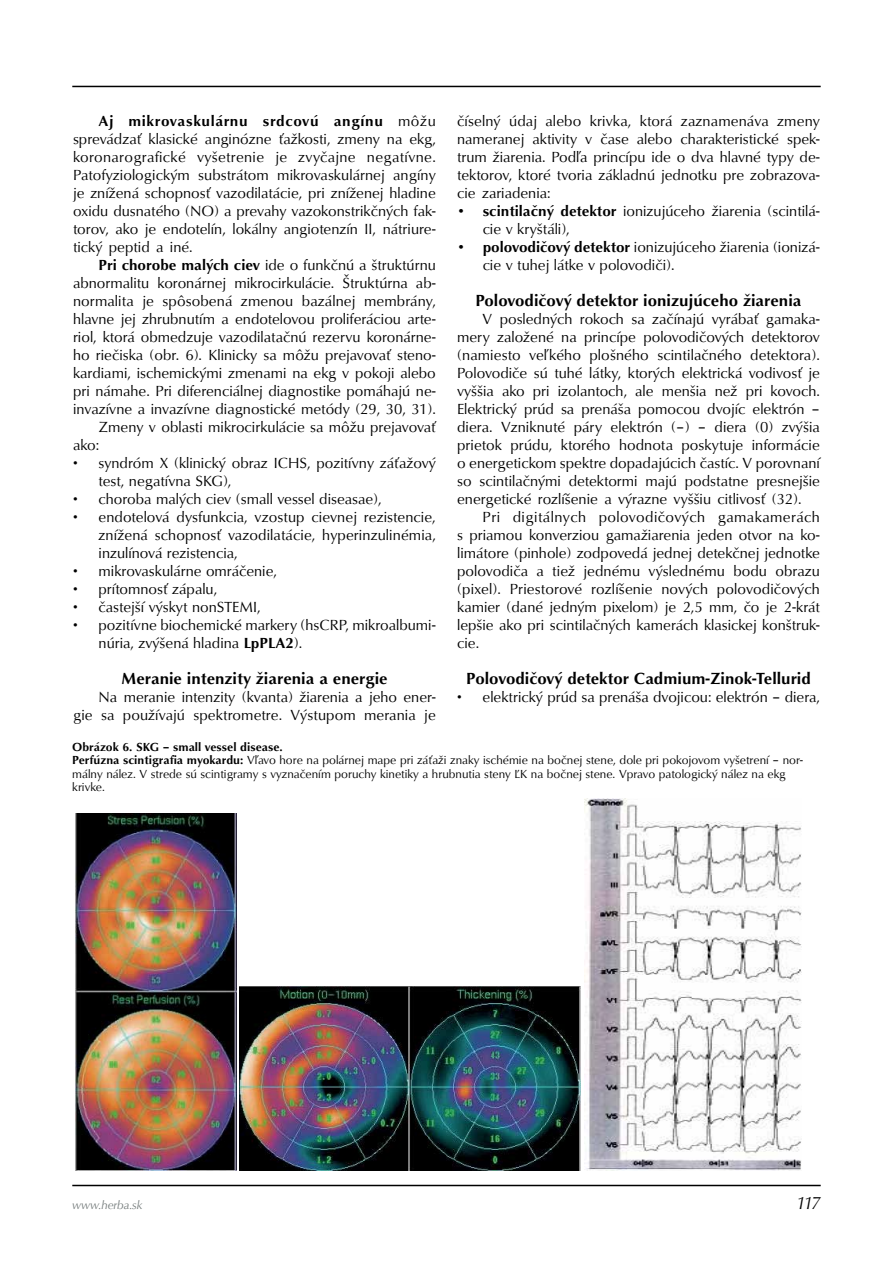
<style>
.page{position:relative;width:893px;height:1263px;background:#fff}
.page>*{position:absolute;margin:0;border:0;box-sizing:border-box;transform-origin:0 0}
.t1{font:italic 18px "URW Classico TEE";color:#000}
.t2{font:700 16.5px "URW Classico TEE";color:#000}
.t3{font:15px/18px "URW Classico TEE";color:#000;text-align:justify}
.t4{font:12px/13.5px "URW Classico TEE";color:#000}
.t5{font:italic 12px "URW Classico TEE";color:#777e7e}
.s1{font-weight:700}
</style>
<div class="page">
<hr style="left:72px;top:86px;width:749px;height:1px;background:#000">
<hr style="left:72px;top:1185px;width:749px;height:1px;background:#000">
<img style="left:76px;top:813px;width:161px;height:357px">
<img style="left:240px;top:987px;width:341px;height:183px">
<img style="left:584px;top:798px;width:218px;height:372px">
<p class="t3" style="left:73px;top:112px;width:364px;text-indent:26px"><span class="s1">Aj mikrovaskulárnu srdcovú angínu</span> môžu sprevádzať klasické anginózne ťažkosti, zmeny na ekg, koronarografické vyšetrenie je zvyčajne negatívne.<br>Patofyziologickým substrátom mikrovaskulárnej angíny je znížená schopnosť vazodilatácie, pri zníženej hladine oxidu dusnatého (NO) a prevahy vazokonstrikčných fak&shy;torov, ako je endotelín, lokálny angiotenzín II, nátriure&shy;tický peptid a iné.</p>
<p class="t3" style="left:99px;top:256px;width:339px"><span class="s1">Pri chorobe malých ciev</span> ide o funkčnú a štruktúrnu</p>
<p class="t3" style="left:73px;top:274px;width:364px">abnormalitu koronárnej mikrocirkulácie. Štruktúrna ab-</p>
<p class="t3" style="left:73px;top:292px;width:364px">normalita je spôsobená zmenou bazálnej membrány,</p>
<p class="t3" style="left:73px;top:310px;width:364px">hlavne jej zhrubnutím a endotelovou proliferáciou arte-</p>
<p class="t3" style="left:73px;top:328px;width:364px">riol, ktorá obmedzuje vazodilatačnú rezervu koronárne-</p>
<p class="t3" style="left:73px;top:346px;width:364px">ho riečiska (obr. 6). Klinicky sa môžu prejavovať steno-</p>
<p class="t3" style="left:73px;top:364px;width:364px">kardiami, ischemickými zmenami na ekg v pokoji alebo</p>
<p class="t3" style="left:73px;top:382px;width:364px">pri námahe. Pri diferenciálnej diagnostike pomáhajú ne-</p>
<p class="t3" style="left:73px;top:400px;width:364px">invazívne a invazívne diagnostické metódy (29, 30, 31).</p>
<p class="t3" style="left:99px;top:418px;width:339px">Zmeny v oblasti mikrocirkulácie sa môžu prejavovať</p>
<p class="t3" style="left:73px;top:436px;width:28px">ako:</p>
<p class="t3" style="left:99px;top:454px;width:339px;text-indent:-26px">• syndróm X (klinický obraz ICHS, pozitívny záťažový test, negatívna SKG),</p>
<p class="t3" style="left:73px;top:490px;width:310px">• choroba malých ciev (small vessel diseasae),</p>
<p class="t3" style="left:99px;top:508px;width:339px;text-indent:-26px">• endotelová dysfunkcia, vzostup cievnej rezistencie, znížená schopnosť vazodilatácie, hyperinzulinémia, inzulínová rezistencia,</p>
<p class="t3" style="left:73px;top:562px;width:205px">• mikrovaskulárne omráčenie,</p>
<p class="t3" style="left:73px;top:580px;width:146px">• prítomnosť zápalu,</p>
<p class="t3" style="left:73px;top:598px;width:189px">• častejší výskyt nonSTEMI,</p>
<p class="t3" style="left:99px;top:616px;width:339px;text-indent:-26px">• pozitívne biochemické markery (hsCRP, mikroalbumi&shy;núria, zvýšená hladina <span class="s1">LpPLA2</span>).</p>
<p class="t2" style="left:121px;top:668px;width:268px">Meranie intenzity žiarenia a energie</p>
<p class="t3" style="left:73px;top:688px;width:364px;text-align:right">Na meranie intenzity (kvanta) žiarenia a jeho ener-<br>gie sa používajú spektrometre. Výstupom merania je</p>
<p class="t3" style="left:457px;top:112px;width:364px">číselný údaj alebo krivka, ktorá zaznamenáva zmeny nameranej aktivity v čase alebo charakteristické spek&shy;trum žiarenia. Podľa princípu ide o dva hlavné typy de&shy;tektorov, ktoré tvoria základnú jednotku pre zobrazova&shy;cie zariadenia:</p>
<p class="t3" style="left:483px;top:202px;width:339px;text-indent:-26px"><span class="s1">• scintilačný detektor</span> ionizujúceho žiarenia (scintilá&shy;cie v kryštáli),</p>
<p class="t3" style="left:483px;top:238px;width:339px;text-indent:-26px"><span class="s1">• polovodičový detektor</span> ionizujúceho žiarenia (ionizá&shy;cie v tuhej látke v polovodiči).</p>
<p class="t2" style="left:475px;top:290px;width:327px">Polovodičový detektor ionizujúceho žiarenia</p>
<p class="t3" style="left:457px;top:310px;width:364px;text-indent:26px">V posledných rokoch sa začínajú vyrábať gamaka&shy;mery založené na princípe polovodičových detektorov (namiesto veľkého plošného scintilačného detektora).<br>Polovodiče sú tuhé látky, ktorých elektrická vodivosť je vyššia ako pri izolantoch, ale menšia než pri kovoch.<br>Elektrický prúd sa prenáša pomocou dvojíc elektrón – diera. Vzniknuté páry elektrón (–) – diera (0) zvýšia prietok prúdu, ktorého hodnota poskytuje informácie o energetickom spektre dopadajúcich častíc. V porovnaní so scintilačnými detektormi majú podstatne presnejšie energetické rozlíšenie a výrazne vyššiu citlivosť (32).</p>
<p class="t3" style="left:457px;top:508px;width:364px;text-indent:26px">Pri digitálnych polovodičových gamakamerách s priamou konverziou gamažiarenia jeden otvor na ko&shy;limátore (pinhole) zodpovedá jednej detekčnej jednotke polovodiča a tiež jednému výslednému bodu obrazu (pixel). Priestorové rozlíšenie nových polovodičových kamier (dané jedným pixelom) je 2,5 mm, čo je 2-krát lepšie ako pri scintilačných kamerách klasickej konštruk&shy;cie.</p>
<p class="t2" style="left:466px;top:668px;width:346px">Polovodičový detektor Cadmium-Zinok-Tellurid</p>
<p class="t3" style="left:457px;top:688px;width:364px">• elektrický prúd sa prenáša dvojicou: elektrón – diera,</p>
<p class="t4" style="left:72px;top:740px;width:732px"><span class="s1">Obrázok 6. SKG – small vessel disease.<br>Perfúzna scintigrafia myokardu:</span> Vľavo hore na polárnej mape pri záťaži znaky ischémie na bočnej stene, dole pri pokojovom vyšetrení – nor&shy;málny nález. V strede sú scintigramy s vyznačením poruchy kinetiky a hrubnutia steny ĽK na bočnej stene. Vpravo patologický nález na ekg krivke.</p>
<p class="t5" style="left:72px;top:1197px;width:72px">www.herba.sk</p>
<p class="t1" style="left:797px;top:1191px;width:25px">117</p>
</div>
